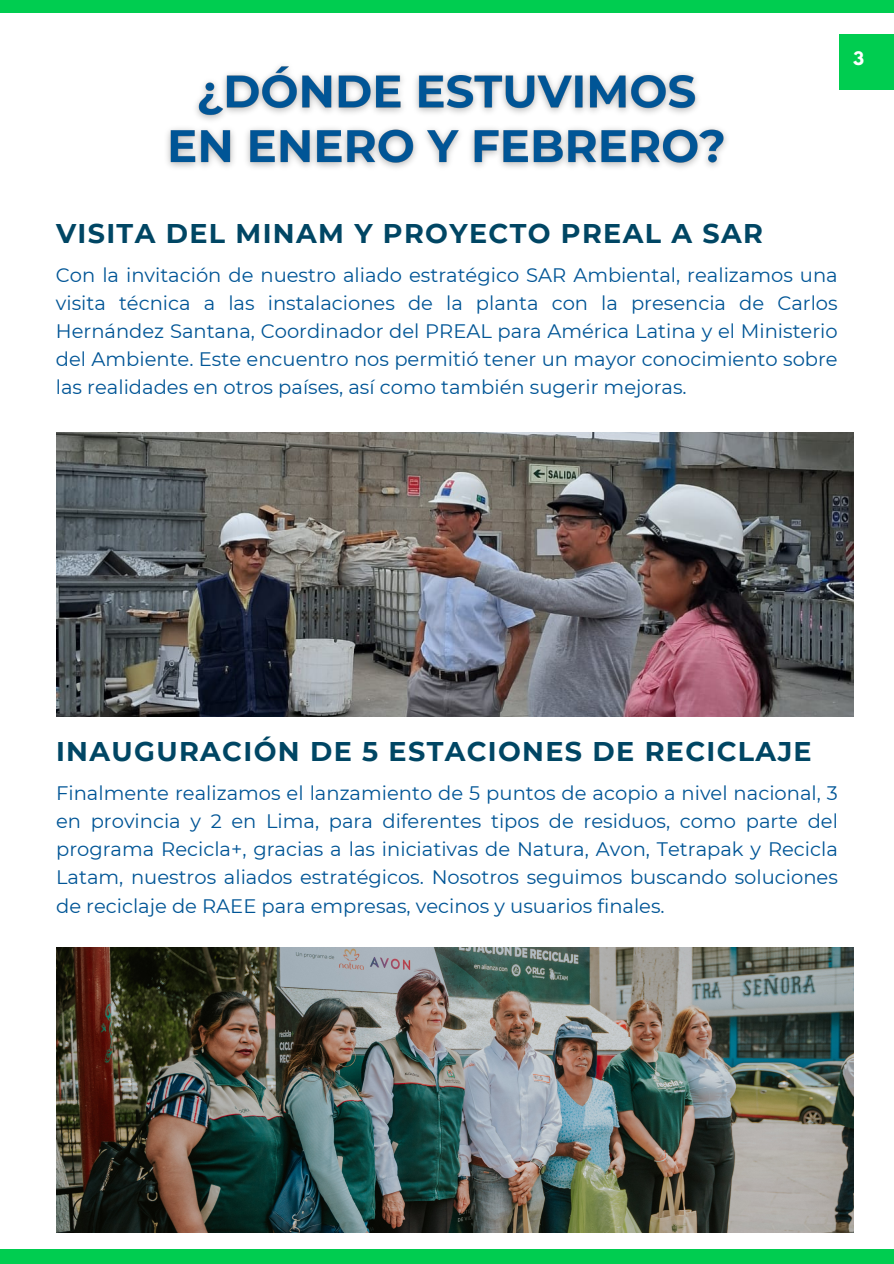
<style>
.page{position:relative;width:894px;height:1264px;background:#fff}
.page>*{position:absolute;margin:0;border:0;box-sizing:border-box;transform-origin:0 0}
.t1{font:700 27px "Montserrat";letter-spacing:.05em;color:#004664}
.t2{font:19.5px/28.2px "Montserrat";color:#005596;text-align:justify}
.t3{font:700 16.5px "League Spartan";color:#fff}
</style>
<div class="page">
<img style="left:167px;top:65px;width:560px;height:103px">
<img style="left:56px;top:432px;width:797px;height:284px">
<div style="left:0;top:0;width:893px;height:12px;background:#00cd50"></div>
<div style="left:0;top:1249px;width:893px;height:14px;background:#00cd50"></div>
<img style="left:56px;top:947px;width:797px;height:285px">
<div style="left:839px;top:34px;width:54px;height:55px;background:#00cd50"></div>
<p class="t3" style="left:852px;top:51px;width:12px">3</p>
<h2 class="t1" style="left:56px;top:217px;width:708px">VISITA DEL MINAM Y PROYECTO PREAL A SAR</h2>
<p class="t2" style="left:56px;top:261px;width:783px">Con la invitación de nuestro aliado estratégico SAR Ambiental, realizamos una visita técnica a las instalaciones de la planta con la presencia de Carlos Hernández Santana, Coordinador del PREAL para América Latina y el Ministerio del Ambiente. Este encuentro nos permitió tener un mayor conocimiento sobre las realidades en otros países, así como también sugerir mejoras.</p>
<p class="t1" style="left:56px;top:735px;width:757px">INAUGURACIÓN DE 5 ESTACIONES DE RECICLAJE</p>
<h2 class="t2" style="left:56px;top:778px;width:783px">Finalmente realizamos el lanzamiento de 5 puntos de acopio a nivel nacional, 3 en provincia y 2 en Lima, para diferentes tipos de residuos, como parte del programa Recicla+, gracias a las iniciativas de Natura, Avon, Tetrapak y Recicla Latam, nuestros aliados estratégicos. Nosotros seguimos buscando soluciones de reciclaje de RAEE para empresas, vecinos y usuarios finales.</h2>
</div>
